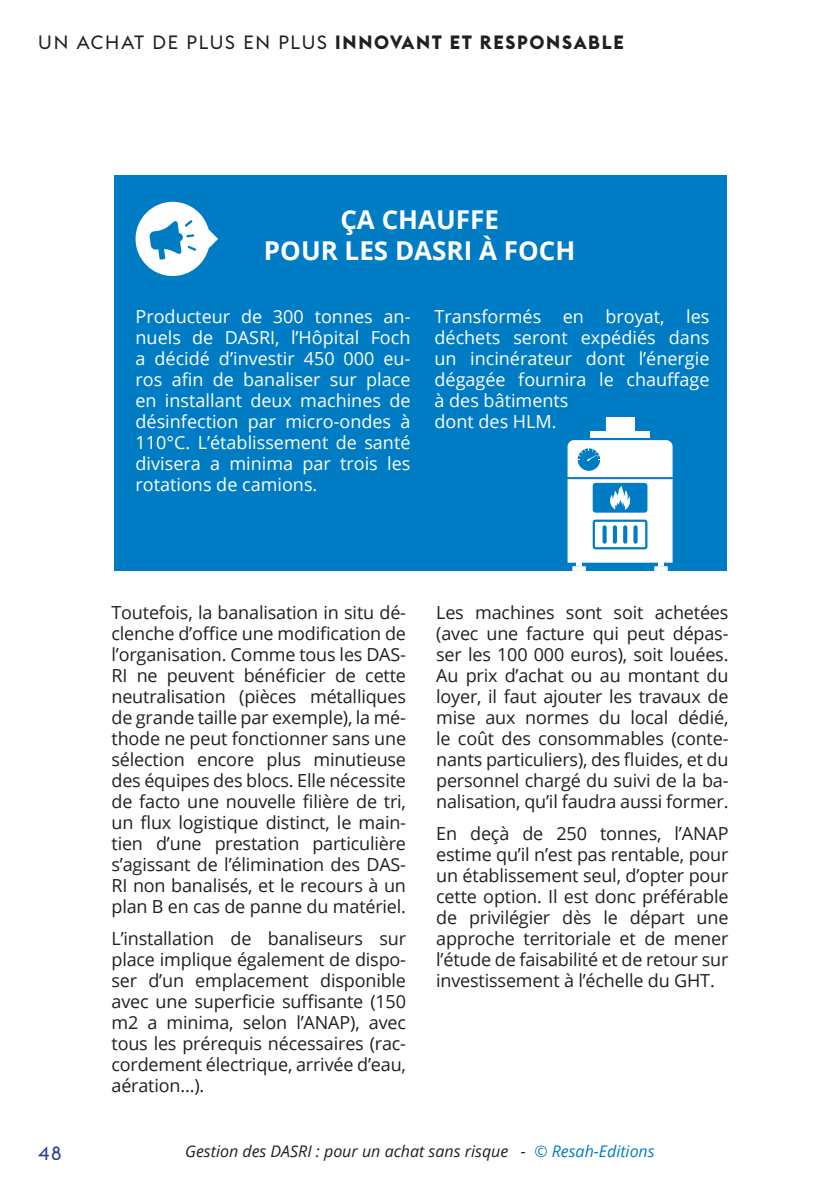
<style>
.page{position:relative;width:840px;height:1191px;background:#fff}
.page>*{position:absolute;margin:0;border:0;box-sizing:border-box;transform-origin:0 0}
.t1{font:700 26px/31.2px "Open Sans";color:#fff;text-align:center}
.t2{font:700 19px "Euclid Flex";letter-spacing:.09em;color:#231f20}
.t3{font:19px "Euclid Flex";color:#283890}
.t4{font:18px/21px "Open Sans";letter-spacing:-.01em;color:#231f20;text-align:justify}
.t5{font:18px/21px "Open Sans";color:#fff;text-align:justify}
.t6{font:italic 16px "Open Sans";color:#231f20}
.s1{font-weight:400}
.s2{color:#007cc4}
</style>
<div class="page">
<div style="left:113px;top:176px;width:613px;height:395px;background:#007cc4"></div>
<svg style="left:135px;top:202px;width:83px;height:74px"></svg>
<div style="left:590px;top:431px;width:59px;height:7px;background:#fff"></div>
<div style="left:605px;top:417px;width:28px;height:14px;background:#fff"></div>
<svg style="left:567px;top:440px;width:105px;height:131px"></svg>
<p class="t2" style="left:38px;top:32px;width:586px"><span class="s1">UN ACHAT DE PLUS EN PLUS</span> INNOVANT ET RESPONSABLE</p>
<p class="t1" style="left:264px;top:203px;width:313px">ÇA CHAUFFE<br>POUR LES DASRI À FOCH</p>
<p class="t5" style="left:135px;top:306px;width:276px">Producteur de 300 tonnes an&shy;nuels de DASRI, l’Hôpital Foch a décidé d’investir 450 000 eu&shy;ros afin de banaliser sur place en installant deux machines de désinfection par micro-ondes à 110°C. L’établissement de santé divisera a minima par trois les rotations de camions.</p>
<p class="t5" style="left:434px;top:306px;width:276px">Transformés en broyat, les déchets seront expédiés dans un incinérateur dont l’énergie dégagée fournira le chauffage à des bâtiments</p>
<p class="t5" style="left:434px;top:411px;width:124px">dont des HLM.</p>
<p class="t4" style="left:111px;top:601px;width:296px">Toutefois, la banalisation in situ dé&shy;clenche d’office une modification de l’organisation. Comme tous les DAS-RI ne peuvent bénéficier de cette neutralisation (pièces métalliques de grande taille par exemple), la mé&shy;thode ne peut fonctionner sans une sélection encore plus minutieuse des équipes des blocs. Elle nécessite de facto une nouvelle filière de tri, un flux logistique distinct, le main&shy;tien d’une prestation particulière s’agissant de l’élimination des DAS-RI non banalisés, et le recours à un plan B en cas de panne du matériel.</p>
<p class="t4" style="left:111px;top:927px;width:296px">L’installation de banaliseurs sur place implique également de dispo&shy;ser d’un emplacement disponible avec une superficie suffisante (150 m2 a minima, selon l’ANAP), avec tous les prérequis nécessaires (rac&shy;cordement électrique, arrivée d’eau, aération…).</p>
<p class="t4" style="left:436px;top:601px;width:293px">Les machines sont soit achetées (avec une facture qui peut dépas&shy;ser les 100 000 euros), soit louées.<br>Au prix d’achat ou au montant du loyer, il faut ajouter les travaux de mise aux normes du local dédié, le coût des consommables (conte&shy;nants particuliers), des fluides, et du personnel chargé du suivi de la ba&shy;nalisation, qu’il faudra aussi former.</p>
<p class="t4" style="left:436px;top:822px;width:294px">En deçà de 250 tonnes, l’ANAP estime qu’il n’est pas rentable, pour un établissement seul, d’opter pour cette option. Il est donc préférable de privilégier dès le départ une approche territoriale et de mener l’étude de faisabilité et de retour sur investissement à l’échelle du GHT.</p>
<p class="t3" style="left:38px;top:1141px;width:25px">48</p>
<p class="t6" style="left:185px;top:1140px;width:471px">Gestion des DASRI : pour un achat sans risque - <span class="s2">© Resah-Editions</span></p>
</div>
